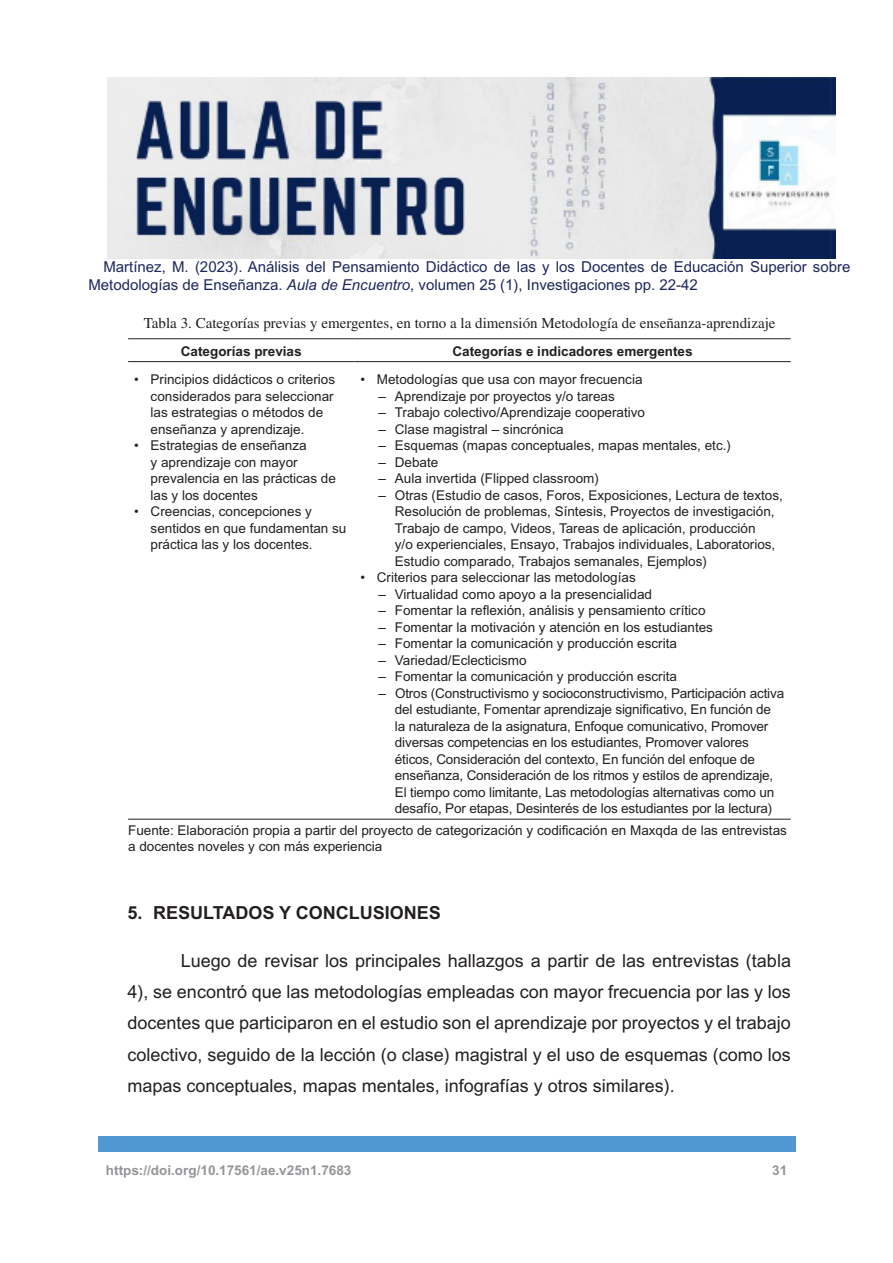
<style>
.page{position:relative;width:893px;height:1263px;background:#fff}
.page>*{position:absolute;margin:0;border:0;box-sizing:border-box;transform-origin:0 0}
.TX{font:18px/31.2px "Arial MT Std";color:#231f20;text-align:justify}
.t1{font:700 18px "Arial MT Std";color:#231f20}
.t2{font:15px/18px "Arial MT Std";color:#1c275a}
.TT{font:15px "Times LT Std";color:#231f20}
.Table_Source{font:13.5px/16.5px "Arial MT Std";color:#231f20}
.TCH{font:700 13.5px "Arial MT Std";color:#231f20}
.t3{font:700 13.5px "Arial MT Std";color:#939598}
.s1{font-style:italic}
</style>
<div class="page">
<img style="left:108px;top:77px;width:727px;height:182px">
<div style="left:98px;top:1136px;width:697px;height:16px;background:#5198d2"></div>
<hr style="left:128px;top:819px;width:226px;height:1px;background:#231f20">
<hr style="left:354px;top:819px;width:437px;height:1px;background:#231f20">
<hr style="left:128px;top:338px;width:226px;height:1px;background:#231f20">
<hr style="left:354px;top:338px;width:437px;height:1px;background:#231f20">
<hr style="left:128px;top:361px;width:226px;height:1px;background:#231f20">
<hr style="left:354px;top:361px;width:437px;height:1px;background:#231f20">
<p class="t2" style="left:88px;top:258px;width:764px;text-indent:15px">Martínez, M. (2023). Análisis del Pensamiento Didáctico de las y los Docentes de Educación Superior sobre<br>Metodologías de Enseñanza. <span class="s1">Aula de Encuentro</span>, volumen 25 (1), Investigaciones pp. 22-42</p>
<p class="TT" style="left:144px;top:315px;width:633px">Tabla 3. Categorías previas y emergentes, en torno a la dimensión Metodología de enseñanza-aprendizaje</p>
<p class="TCH" style="left:181px;top:343px;width:122px">Categorías previas</p>
<p class="TCH" style="left:452px;top:343px;width:242px">Categorías e indicadores emergentes</p>
<p class="Table_Source" style="left:151px;top:371px;width:186px;text-indent:-16px">• Principios didácticos o criterios considerados para seleccionar las estrategias o métodos de enseñanza y aprendizaje.</p>
<p class="Table_Source" style="left:151px;top:437px;width:187px;text-indent:-16px">• Estrategias de enseñanza<br>y aprendizaje con mayor prevalencia en las prácticas de las y los docentes</p>
<p class="Table_Source" style="left:151px;top:503px;width:197px;text-indent:-16px">• Creencias, concepciones y sentidos en que fundamentan su práctica las y los docentes.</p>
<p class="Table_Source" style="left:360px;top:371px;width:284px">• Metodologías que usa con mayor frecuencia</p>
<p class="Table_Source" style="left:378px;top:388px;width:238px">– Aprendizaje por proyectos y/o tareas</p>
<p class="Table_Source" style="left:378px;top:404px;width:268px">– Trabajo colectivo/Aprendizaje cooperativo</p>
<p class="Table_Source" style="left:378px;top:421px;width:187px">– Clase magistral – sincrónica</p>
<p class="Table_Source" style="left:378px;top:437px;width:354px">– Esquemas (mapas conceptuales, mapas mentales, etc.)</p>
<p class="Table_Source" style="left:378px;top:454px;width:62px">– Debate</p>
<p class="Table_Source" style="left:378px;top:470px;width:222px">– Aula invertida (Flipped classroom)</p>
<p class="Table_Source" style="left:395px;top:487px;width:389px;text-indent:-16px">– Otras (Estudio de casos, Foros, Exposiciones, Lectura de textos, Resolución de problemas, Síntesis, Proyectos de investigación, Trabajo de campo, Videos, Tareas de aplicación, producción<br>y/o experienciales, Ensayo, Trabajos individuales, Laboratorios, Estudio comparado, Trabajos semanales, Ejemplos)</p>
<p class="Table_Source" style="left:360px;top:569px;width:277px">• Criterios para seleccionar las metodologías</p>
<p class="Table_Source" style="left:378px;top:586px;width:275px">– Virtualidad como apoyo a la presencialidad</p>
<p class="Table_Source" style="left:378px;top:602px;width:329px">– Fomentar la reflexión, análisis y pensamiento crítico</p>
<p class="Table_Source" style="left:378px;top:619px;width:336px">– Fomentar la motivación y atención en los estudiantes</p>
<p class="Table_Source" style="left:378px;top:635px;width:300px">– Fomentar la comunicación y producción escrita</p>
<p class="Table_Source" style="left:378px;top:652px;width:150px">– Variedad/Eclecticismo</p>
<p class="Table_Source" style="left:378px;top:668px;width:300px">– Fomentar la comunicación y producción escrita</p>
<p class="Table_Source" style="left:395px;top:685px;width:391px;text-indent:-16px">– Otros (Constructivismo y socioconstructivismo, Participación activa del estudiante, Fomentar aprendizaje significativo, En función de la naturaleza de la asignatura, Enfoque comunicativo, Promover diversas competencias en los estudiantes, Promover valores éticos, Consideración del contexto, En función del enfoque de enseñanza, Consideración de los ritmos y estilos de aprendizaje, El tiempo como limitante, Las metodologías alternativas como un desafío, Por etapas, Desinterés de los estudiantes por la lectura)</p>
<p class="Table_Source" style="left:128px;top:821px;width:660px">Fuente: Elaboración propia a partir del proyecto de categorización y codificación en Maxqda de las entrevistas a docentes noveles y con más experiencia</p>
<h1 class="t1" style="left:128px;top:902px;width:315px">5. RESULTADOS Y CONCLUSIONES</h1>
<p class="TX" style="left:128px;top:945px;width:665px;text-indent:53px">Luego de revisar los principales hallazgos a partir de las entrevistas (tabla 4), se encontró que las metodologías empleadas con mayor frecuencia por las y los docentes que participaron en el estudio son el aprendizaje por proyectos y el trabajo colectivo, seguido de la lección (o clase) magistral y el uso de esquemas (como los mapas conceptuales, mapas mentales, infografías y otros similares).</p>
<p class="t3" style="left:106px;top:1162px;width:247px">https://doi.org/10.17561/ae.v25n1.7683</p>
<p class="t3" style="left:772px;top:1162px;width:17px">31</p>
</div>
